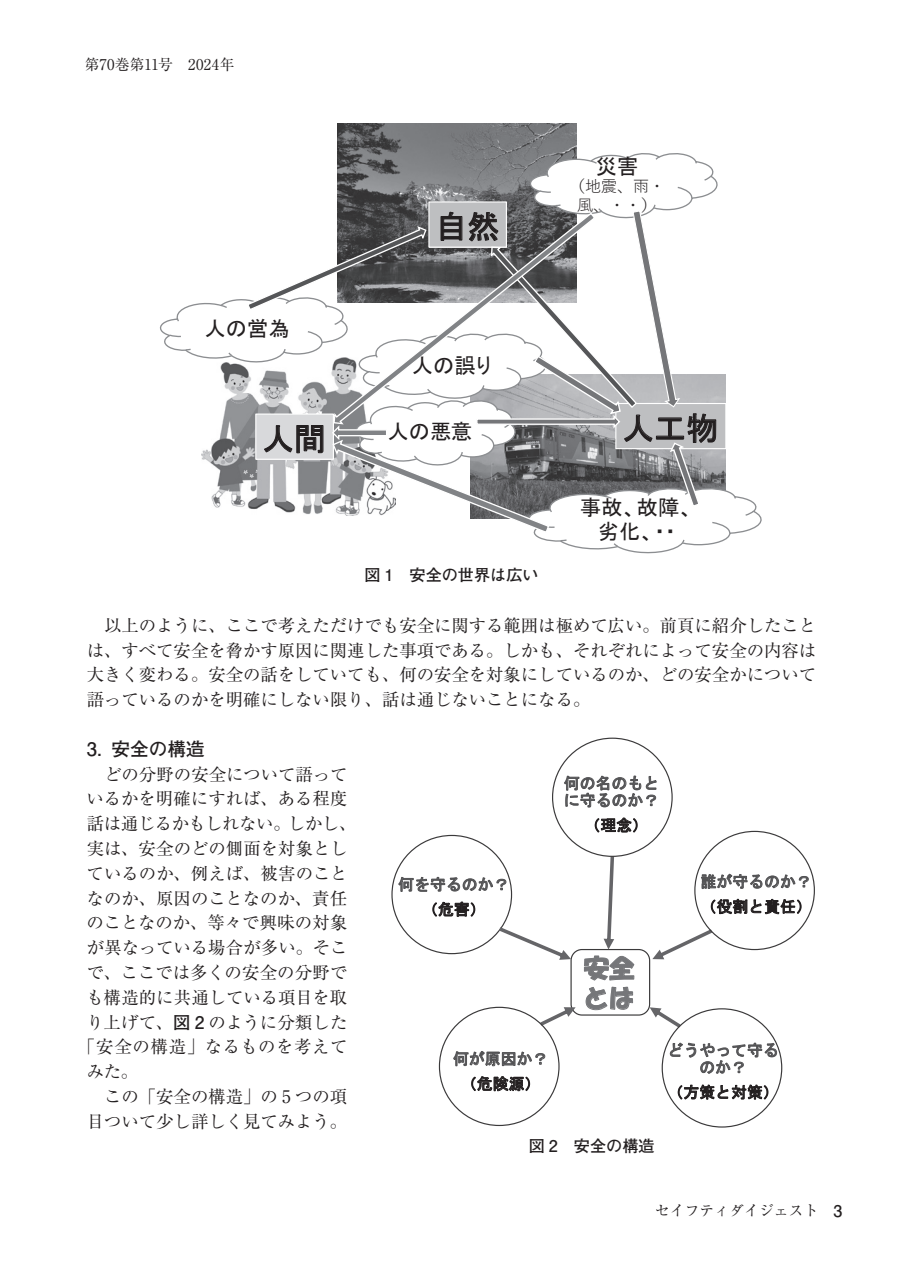
<style>
.page{position:relative;width:903px;height:1275px;background:#fff}
.page>*{position:absolute;margin:0;border:0;box-sizing:border-box;transform-origin:0 0}
.t1{font:31.85px "MS P Gothic";color:#231f20}
.t2{font:25.38px/30.3px "HG Soei Kakupoptai";color:#757679}
.t3{font:21.35px/23.8px "MS P Gothic";color:#231f20;text-align:center}
.t4{font:700 18.55px "Futo Go B101 Pro";color:#231f20}
.t5{font:17.32px/24.8px "Ryumin Pro";color:#231f20;text-align:justify}
.t6{font:17.32px "Ryumin Pro";letter-spacing:-.02em;color:#231f20}
.t7{font:17.32px "Ryumin Pro";letter-spacing:.035em;color:#231f20}
.t8{font:700 16.1px "Futo Go B101 Pro";color:#231f20}
.t9{font:15.92px/19.2px "Yu Gothic";color:#231f20;text-align:center}
.t10{font:15.75px/17px "MS Gothic";letter-spacing:.005em;color:#535355}
.t11{font:15.75px "MS Gothic";letter-spacing:.005em;color:#231f20}
.t12{font:14.88px "Ryumin Pro";color:#231f20}
.s1{font-family:"Futo Go B101 Pro";font-weight:700}
.s2{font-family:"Futo Go B101 Pro";font-weight:700;font-size:16.1px}
</style>
<div class="page">
<img style="left:337px;top:123px;width:240px;height:29px">
<svg style="left:159px;top:152px;width:603px;height:402px"></svg>
<div style="left:570px;top:949px;width:80px;height:67px;border:1px solid #3b3a3b;border-radius:11px"></div>
<svg style="left:603px;top:856px;width:11px;height:93px"></svg>
<svg style="left:499px;top:927px;width:72px;height:33px"></svg>
<svg style="left:652px;top:929px;width:60px;height:30px"></svg>
<svg style="left:540px;top:1007px;width:36px;height:19px"></svg>
<svg style="left:650px;top:1007px;width:31px;height:21px"></svg>
<p class="t12" style="left:84px;top:53px;width:152px">第70巻第11号　2024年</p>
<p class="t3" style="left:205px;top:316px;width:87px">人の営為</p>
<h1 class="t1" style="left:435px;top:211px;width:65px">自然</h1>
<p class="t3" style="left:412px;top:353px;width:81px">人の誤り</p>
<p class="t3" style="left:596px;top:154px;width:44px">災害</p>
<p class="t9" style="left:569px;top:175px;width:97px">（地震、雨・風、・・）</p>
<h1 class="t1" style="left:262px;top:423px;width:65px">人間</h1>
<h1 class="t1" style="left:622px;top:412px;width:97px">人工物</h1>
<p class="t3" style="left:387px;top:419px;width:87px">人の悪意</p>
<p class="t8" style="left:364px;top:562px;width:176px">図 1　安全の世界は広い</p>
<p class="t3" style="left:580px;top:496px;width:115px">事故、故障、劣化、・・</p>
<p class="t5" style="left:87px;top:612px;width:731px">　以上のように、ここで考えただけでも安全に関する範囲は極めて広い。前頁に紹介したことは、すべて安全を脅かす原因に関連した事項である。しかも、それぞれによって安全の内容は大きく変わる。安全の話をしていても、何の安全を対象にしているのか、どの安全かについて語っているのかを明確にしない限り、話は通じないことになる。</p>
<p class="t4" style="left:87px;top:734px;width:119px">3. 安全の構造</p>
<p class="t5" style="left:87px;top:760px;width:262px">　どの分野の安全について語って</p>
<p class="t5" style="left:87px;top:785px;width:262px">いるかを明確にすれば、ある程度</p>
<p class="t6" style="left:87px;top:810px;width:271px">話は通じるかもしれない。しかし、</p>
<p class="t5" style="left:87px;top:835px;width:262px">実は、安全のどの側面を対象とし</p>
<p class="t5" style="left:87px;top:860px;width:263px">ているのか、例えば、被害のこと</p>
<p class="t5" style="left:87px;top:884px;width:262px">なのか、原因のことなのか、責任</p>
<p class="t5" style="left:87px;top:909px;width:262px">のことなのか、等々で興味の対象</p>
<p class="t5" style="left:87px;top:934px;width:262px">が異なっている場合が多い。そこ</p>
<p class="t5" style="left:87px;top:959px;width:262px">で、ここでは多くの安全の分野で</p>
<p class="t5" style="left:86px;top:984px;width:262px">も構造的に共通している項目を取</p>
<p class="t5" style="left:86px;top:1008px;width:263px">り上げて、<span class="s1">図 2</span> のように分類した</p>
<p class="t7" style="left:78px;top:1033px;width:271px">「安全の構造」なるものを考えて</p>
<p class="t5" style="left:87px;top:1058px;width:53px">みた。</p>
<p class="t5" style="left:87px;top:1083px;width:262px">　この「安全の構造」の 5 つの項</p>
<p class="t5" style="left:87px;top:1108px;width:262px">目ついて少し詳しく見てみよう。</p>
<p class="t10" style="left:564px;top:775px;width:97px">何の名のもとに守るのか？</p>
<p class="t11" style="left:584px;top:817px;width:65px">（理念）</p>
<p class="t10" style="left:701px;top:873px;width:113px">誰が守るのか？</p>
<p class="t11" style="left:701px;top:899px;width:113px">（役割と責任）</p>
<p class="t10" style="left:398px;top:876px;width:113px">何を守るのか？</p>
<p class="t11" style="left:422px;top:901px;width:65px">（危害）</p>
<h2 class="t2" style="left:584px;top:953px;width:52px">安全とは</h2>
<p class="t10" style="left:667px;top:1042px;width:113px;text-align:center">どうやって守るのか？</p>
<p class="t11" style="left:667px;top:1084px;width:113px">（方策と対策）</p>
<p class="t10" style="left:453px;top:1050px;width:97px">何が原因か？</p>
<p class="t11" style="left:461px;top:1076px;width:81px">（危険源）</p>
<p class="t8" style="left:529px;top:1132px;width:127px">図 2　安全の構造</p>
<p class="t12" style="left:655px;top:1199px;width:189px">セイフティダイジェスト <span class="s2">3</span></p>
</div>
